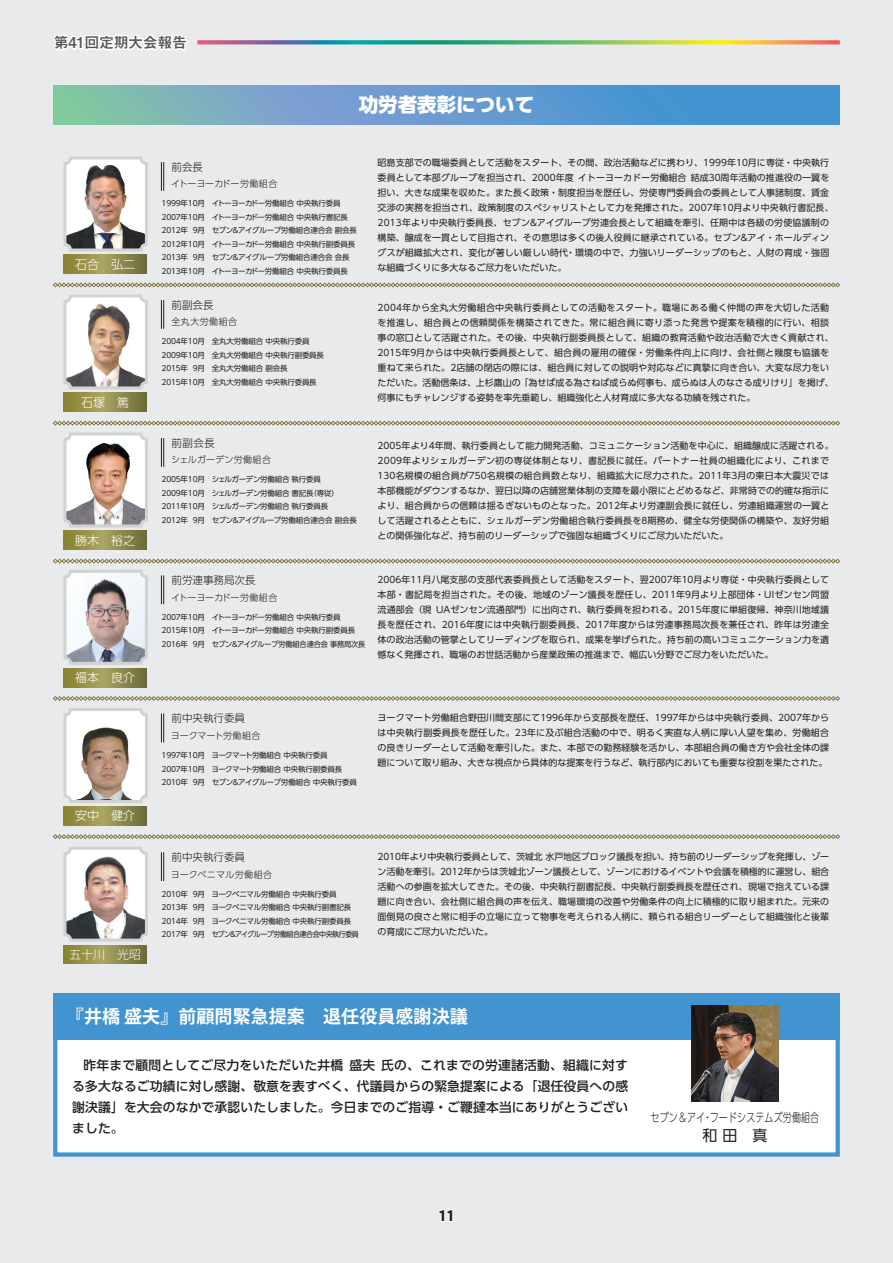
<style>
.page{position:relative;width:893px;height:1263px;background:#e9eaeb}
.page>*{position:absolute;margin:0;border:0;box-sizing:border-box;transform-origin:0 0}
.t1{font:800 19.5px "UD Shin Go Pro";color:#fff}
.t2{font:700 18px "Koz Go Pro";letter-spacing:.005em;color:#fff}
.t3{font:700 15px "Mi Go MB1 Std De";letter-spacing:-.025em;color:#57585a}
.本文明朝{font:15px "UD Shin Go Pro";color:#231f20}
.t4{font:800 13.95px "Koz Go Pro";color:#231f20}
.t5{font:500 12.75px/21px "UD Shin Go Pro";letter-spacing:.015em;color:#231f20;text-align:justify}
.t6{font:300 12px "UD Shin Go Pro";color:#fff}
.本文明朝-2{font:300 12px "UD Shin Go Pro";letter-spacing:.015em;color:#231f20;scale:.75 1}
.t7{font:300 12px "Koz Go Pro";color:#fff}
.t8{font:300 10.5px "UD Shin Go Pro";color:#231f20}
.功労者賞--本文{font:9px/15px "UD Shin Go Pro";letter-spacing:.01em;color:#231f20}
.t9{font:300 9px "UD Shin Go Pro";letter-spacing:-.015em;color:#231f20}
.t10{font:300 9px "UD Shin Go Pro";letter-spacing:.025em;color:#231f20}
.t11{font:300 9px "UD Shin Go Pro";letter-spacing:.05em;color:#231f20}
.t12{font:7.5px "UD Shin Go Pro";letter-spacing:-.025em;color:#231f20}
.t13{font:7.5px "UD Shin Go Pro";letter-spacing:-.065em;color:#231f20}
</style>
<div class="page">
<svg style="left:53px;top:34px;width:135px;height:17px"></svg>
<svg style="left:197px;top:40px;width:643px;height:4px;background:#84a672"></svg>
<svg style="left:438px;top:1209px;width:15px;height:13px"></svg>
<div style="left:55px;top:998px;width:783px;height:156px;background:#fff"></div>
<div style="left:53px;top:996px;width:787px;height:161px;border:4px solid #4194d0"></div>
<div style="left:53px;top:993px;width:787px;height:46px;background:#4194d0"></div>
<img style="left:692px;top:1006px;width:86px;height:96px">
<svg style="left:161px;top:852px;width:3px;height:29px"></svg>
<svg style="left:161px;top:162px;width:3px;height:29px"></svg>
<svg style="left:64px;top:255px;width:83px;height:19px;background:#918c4a"></svg>
<img style="left:67px;top:160px;width:77px;height:87px">
<div style="left:63px;top:156px;width:85px;height:95px;border:3px solid #d1d2d4;border-radius:5px"></div>
<svg style="left:161px;top:300px;width:3px;height:29px"></svg>
<svg style="left:64px;top:393px;width:83px;height:19px;background:#918c4a"></svg>
<div style="left:65px;top:296px;width:81px;height:92px;background:#fff;border-radius:5px"></div>
<img style="left:67px;top:303px;width:77px;height:82px">
<div style="left:63px;top:294px;width:85px;height:95px;border:3px solid #d1d2d4;border-radius:5px"></div>
<svg style="left:161px;top:438px;width:3px;height:29px"></svg>
<svg style="left:64px;top:531px;width:83px;height:19px;background:#918c4a"></svg>
<div style="left:65px;top:434px;width:81px;height:92px;background:#fff;border-radius:5px"></div>
<img style="left:67px;top:443px;width:77px;height:80px">
<div style="left:63px;top:432px;width:85px;height:95px;border:3px solid #d1d2d4;border-radius:5px"></div>
<svg style="left:161px;top:575px;width:3px;height:29px"></svg>
<svg style="left:64px;top:668px;width:83px;height:19px;background:#918c4a"></svg>
<img style="left:67px;top:574px;width:77px;height:87px">
<div style="left:63px;top:570px;width:85px;height:95px;border:3px solid #d1d2d4;border-radius:5px"></div>
<svg style="left:161px;top:714px;width:3px;height:28px"></svg>
<svg style="left:64px;top:806px;width:83px;height:19px;background:#918c4a"></svg>
<div style="left:65px;top:709px;width:81px;height:92px;background:#fff;border-radius:5px"></div>
<img style="left:79px;top:727px;width:51px;height:72px">
<div style="left:63px;top:708px;width:85px;height:95px;border:3px solid #d1d2d4;border-radius:5px"></div>
<svg style="left:64px;top:945px;width:83px;height:19px;background:#918c4a"></svg>
<img style="left:67px;top:851px;width:77px;height:87px">
<div style="left:63px;top:847px;width:85px;height:95px;border:3px solid #d1d2d4;border-radius:5px"></div>
<svg style="left:53px;top:283px;width:787px;height:4px;background:#afa78e"></svg>
<svg style="left:53px;top:421px;width:787px;height:4px;background:#afa88e"></svg>
<svg style="left:53px;top:559px;width:787px;height:4px;background:#afa88e"></svg>
<svg style="left:53px;top:696px;width:787px;height:5px"></svg>
<svg style="left:53px;top:834px;width:787px;height:5px"></svg>
<svg style="left:53px;top:85px;width:787px;height:40px;background:#64a0c8"></svg>
<h3 class="t3" style="left:54px;top:31px;width:135px">第41回定期大会報告</h3>
<p class="t1" style="left:359px;top:89px;width:177px">功労者表彰について</p>
<p class="t6" style="left:75px;top:255px;width:62px">石合　弘二</p>
<p class="t6" style="left:81px;top:393px;width:50px">石塚　篤</p>
<p class="t6" style="left:75px;top:531px;width:62px">勝木　裕之</p>
<p class="t6" style="left:75px;top:668px;width:62px">福本　良介</p>
<p class="t6" style="left:75px;top:806px;width:62px">安中　健介</p>
<p class="t7" style="left:69px;top:947px;width:74px">五十川　光昭</p>
<p class="t8" style="left:172px;top:158px;width:33px">前会長</p>
<p class="t9" style="left:171px;top:177px;width:108px">イトーヨーカドー労働組合</p>
<p class="t12" style="left:162px;top:198px;width:180px">1999年10月　イトーヨーカドー労働組合 中央執行委員</p>
<p class="t12" style="left:162px;top:211px;width:188px">2007年10月　イトーヨーカドー労働組合 中央執行書記長</p>
<p class="t12" style="left:162px;top:225px;width:197px">2012年 9月　セブン＆アイグループ労働組合連合会 副会長</p>
<p class="t12" style="left:162px;top:238px;width:195px">2012年10月　イトーヨーカドー労働組合 中央執行副委員長</p>
<p class="t12" style="left:162px;top:252px;width:190px">2013年 9月　セブン＆アイグループ労働組合連合会 会長</p>
<p class="t12" style="left:162px;top:265px;width:188px">2013年10月　イトーヨーカドー労働組合 中央執行委員長</p>
<p class="t8" style="left:172px;top:296px;width:43px">前副会長</p>
<p class="t11" style="left:172px;top:315px;width:67px">全丸大労働組合</p>
<p class="t12" style="left:162px;top:335px;width:149px">2004年10月　全丸大労働組合 中央執行委員</p>
<p class="t12" style="left:162px;top:349px;width:164px">2009年10月　全丸大労働組合 中央執行副委員長</p>
<p class="t12" style="left:162px;top:362px;width:127px">2015年 9月　全丸大労働組合 副会長</p>
<p class="t12" style="left:162px;top:376px;width:157px">2015年10月　全丸大労働組合 中央執行委員長</p>
<p class="t8" style="left:172px;top:434px;width:45px">前副会長</p>
<p class="t10" style="left:171px;top:453px;width:101px">シェルガーデン労働組合</p>
<p class="t12" style="left:162px;top:473px;width:161px">2005年10月　シェルガーデン労働組合 執行委員</p>
<p class="t12" style="left:162px;top:487px;width:179px">2009年10月　シェルガーデン労働組合 書記長（専従）</p>
<p class="t12" style="left:162px;top:500px;width:168px">2011年10月　シェルガーデン労働組合 執行委員長</p>
<p class="t12" style="left:162px;top:514px;width:197px">2012年 9月　セブン&amp;アイグループ労働組合連合会 副会長</p>
<p class="t8" style="left:172px;top:571px;width:85px">前労連事務局次長</p>
<p class="t9" style="left:171px;top:590px;width:108px">イトーヨーカドー労働組合</p>
<p class="t12" style="left:162px;top:611px;width:180px">2007年10月　イトーヨーカドー労働組合 中央執行委員</p>
<p class="t12" style="left:162px;top:624px;width:195px">2015年10月　イトーヨーカドー労働組合 中央執行副委員長</p>
<p class="t12" style="left:162px;top:638px;width:205px">2016年 9月　セブン&amp;アイグループ労働組合連合会 事務局次長</p>
<p class="功労者賞--本文" style="left:378px;top:154px;width:458px">昭島支部での職場委員として活動をスタート、その間、政治活動などに携わり、1999年10月に専従・中央執行委員として本部グループを担当され、2000年度 イトーヨーカドー労働組合 結成30周年活動の推進役の一翼を担い、大きな成果を収めた。また長く政策・制度担当を歴任し、労使専門委員会の委員として人事諸制度、賃金交渉の実務を担当され、政策制度のスペシャリストとして力を発揮された。2007年10月より中央執行書記長、2013年より中央執行委員長、セブン&amp;アイグループ労連会長として組織を牽引、任期中は各級の労使協議制の構築、醸成を一貫として目指され、その意思は多くの後人役員に継承されている。セブン&amp;アイ・ホールディングスが組織拡大され、変化が著しい厳しい時代・環境の中で、力強いリーダーシップのもと、人財の育成・強固な組織づくりに多大なるご尽力をいただいた。</p>
<p class="功労者賞--本文" style="left:378px;top:300px;width:458px">2004年から全丸大労働組合中央執行委員としての活動をスタート。職場にある働く仲間の声を大切した活動を推進し、組合員との信頼関係を構築されてきた。常に組合員に寄り添った発言や提案を積極的に行い、相談事の窓口として活躍された。その後、中央執行副委員長として、組織の教育活動や政治活動で大きく貢献され、2015年9月からは中央執行委員長として、組合員の雇用の確保・労働条件向上に向け、会社側と幾度も協議を重ねて来られた。2店舗の閉店の際には、組合員に対しての説明や対応などに真摯に向き合い、大変な尽力をいただいた。活動信条は、上杉鷹山の 「為せば成る為さねば成らぬ何事も、成らぬは人のなさる成りけり」を掲げ、何事にもチャレンジする姿勢を率先垂範し、組織強化と人材育成に多大なる功績を残された。</p>
<p class="功労者賞--本文" style="left:378px;top:438px;width:458px">2005年より4年間、執行委員として能力開発活動、コミュニケーション活動を中心に、組織醸成に活躍される。2009年よりシェルガーデン初の専従体制となり、書記長に就任。パートナー社員の組織化により、これまで130名規模の組合員が750名規模の組合員数となり、組織拡大に尽力された。2011年3月の東日本大震災では本部機能がダウンするなか、翌日以降の店舗営業体制の支障を最小限にとどめるなど、非常時での的確な指示により、組合員からの信頼は揺るぎないものとなった。2012年より労連副会長に就任し、労連組織運営の一翼として活躍されるとともに、シェルガーデン労働組合執行委員長を8期務め、健全な労使関係の構築や、友好労組との関係強化など、持ち前のリーダーシップで強固な組織づくりにご尽力いただいた。</p>
<p class="功労者賞--本文" style="left:378px;top:571px;width:453px;text-align:justify">2006年11月八尾支部の支部代表委員長として活動をスタート、翌2007年10月より専従・中央執行委員として本部・書記局を担当された。その後、地域のゾーン議長を歴任し、2011年9月より上部団体・UIゼンセン同盟流通部会 （現 UAゼンセン流通部門）に出向され、執行委員を担われる。2015年度に単組復帰、神奈川地域議長を歴任され、2016年度には中央執行副委員長、2017年度からは労連事務局次長を兼任され、昨年は労連全体の政治活動の管掌としてリーディングを取られ、成果を挙げられた。持ち前の高いコミュニケーション力を遺憾なく発揮され、職場のお世話活動から産業政策の推進まで、幅広い分野でご尽力をいただいた。</p>
<p class="t8" style="left:172px;top:710px;width:75px">前中央執行委員</p>
<p class="t9" style="left:171px;top:728px;width:91px">ヨークマート労働組合</p>
<p class="t12" style="left:162px;top:749px;width:168px">1997年10月　ヨークマート労働組合 中央執行委員</p>
<p class="t12" style="left:162px;top:762px;width:182px">2007年10月　ヨークマート労働組合 中央執行副委員長</p>
<p class="t12" style="left:162px;top:776px;width:197px">2010年 9月　セブン&amp;アイグループ労働組合 中央執行委員</p>
<p class="功労者賞--本文" style="left:378px;top:710px;width:453px;text-align:justify">ヨークマート労働組合野田川間支部にて1996年から支部長を歴任、1997年からは中央執行委員、2007年からは中央執行副委員長を歴任した。23年に及ぶ組合活動の中で、明るく実直な人柄に厚い人望を集め、労働組合の良きリーダーとして活動を牽引した。また、本部での勤務経験を活かし、本部組合員の働き方や会社全体の課題について取り組み、大きな視点から具体的な提案を行うなど、執行部内においても重要な役割を果たされた。</p>
<p class="t8" style="left:172px;top:848px;width:75px">前中央執行委員</p>
<p class="t10" style="left:171px;top:867px;width:103px">ヨークベニマル労働組合</p>
<p class="t12" style="left:162px;top:888px;width:177px">2010年 9月　ヨークベニマル労働組合 中央執行委員</p>
<p class="t12" style="left:162px;top:901px;width:191px">2013年 9月　ヨークベニマル労働組合 中央執行副書記長</p>
<p class="t12" style="left:162px;top:915px;width:191px">2014年 9月　ヨークベニマル労働組合 中央執行副委員長</p>
<p class="t13" style="left:162px;top:928px;width:199px">2017年 9月　セブン＆アイグループ労働組合連合会中央執行委員</p>
<p class="功労者賞--本文" style="left:378px;top:848px;width:453px;text-align:justify">2010年より中央執行委員として、茨城北 水戸地区ブロック議長を担い、持ち前のリーダーシップを発揮し、ゾーン活動を牽引。2012年からは茨城北ゾーン議長として、ゾーンにおけるイベントや会議を積極的に運営し、組合活動への参画を拡大してきた。その後、中央執行副書記長、中央執行副委員長を歴任され、現場で抱えている課題に向き合い、会社側に組合員の声を伝え、職場環境の改善や労働条件の向上に積極的に取り組まれた。元来の面倒見の良さと常に相手の立場に立って物事を考えられる人柄に、頼られる組合リーダーとして組織強化と後輩の育成にご尽力いただいた。</p>
<p class="t2" style="left:66px;top:1005px;width:403px">『井橋 盛夫』前顧問緊急提案　退任役員感謝決議</p>
<p class="t5" style="left:72px;top:1054px;width:557px;text-indent:11px">昨年まで顧問としてご尽力をいただいた井橋 盛夫 氏の、これまでの労連諸活動、組織に対する多大なるご功績に対し感謝、敬意を表すべく、代議員からの緊急提案による「退任役員への感謝決議」を大会のなかで承認いたしました。今日までのご指導・ご鞭撻本当にありがとうございました。</p>
<p class="本文明朝-2" style="left:651px;top:1107px;width:226px">セブン＆アイ・フードシステムズ労働組合</p>
<p class="本文明朝" style="left:702px;top:1123px;width:66px">和 田　真</p>
<h3 class="t4" style="left:438px;top:1207px;width:18px">11</h3>
</div>
